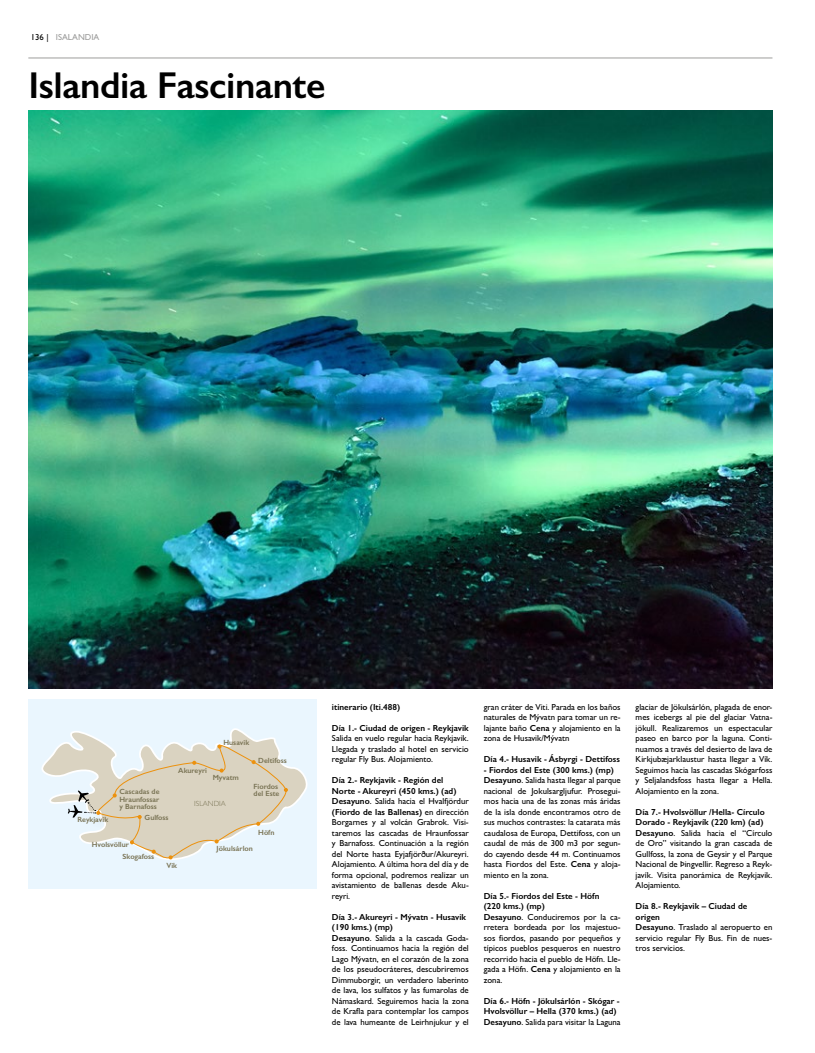
<style>
.page{position:relative;width:815px;height:1053px;background:#fff}
.page>*{position:absolute;margin:0;border:0;box-sizing:border-box;transform-origin:0 0}
.t1{font:600 37.5px "Gill Sans";letter-spacing:-.01em;color:#000}
.t2{font:500 8.75px/10.5px "Gill Sans";color:#000}
.t3{font:600 8.75px/10.5px "Gill Sans";color:#000}
.t4{font:500 8.75px "Gill Sans";color:#9d9d9c}
.t5{font:600 7.5px/7.5px "Gill Sans";color:#797354}
.t6{font:300 7.5px "Gill Sans";color:#797354}
.s1{color:#000}
.s2{font-weight:600}
.s3{font-weight:500}
</style>
<div class="page">
<hr style="left:28px;top:58px;width:744px;height:1px;background:#9d9d9c">
<img style="left:28px;top:111px;width:744px;height:577px">
<div style="left:28px;top:699px;width:289px;height:189px;background:#eaf6fe"></div>
<svg style="left:42px;top:726px;width:270px;height:139px;background:#e8f2f6"></svg>
<svg style="left:68px;top:741px;width:220px;height:118px;background:#dfdbce"></svg>
<p class="t4" style="left:31px;top:32px;width:70px"><span class="s1">136 |</span> ISALANDIA</p>
<h1 class="t1" style="left:28px;top:63px;width:299px">Islandia Fascinante</h1>
<p class="t5" style="left:77px;top:815px;width:32px">Reykjavik</p>
<p class="t5" style="left:120px;top:787px;width:41px;text-align:justify">Cascadas de Hraunfossar y Barnafoss</p>
<p class="t5" style="left:145px;top:814px;width:26px">Gulfoss</p>
<p class="t5" style="left:223px;top:739px;width:27px">Husavik</p>
<p class="t5" style="left:213px;top:773px;width:28px">Myvatm</p>
<p class="t5" style="left:258px;top:756px;width:30px">Deltifoss</p>
<p class="t5" style="left:178px;top:766px;width:30px">Akureyri</p>
<p class="t5" style="left:254px;top:782px;width:27px">Fiordos del Este</p>
<p class="t6" style="left:194px;top:798px;width:33px">ISLANDIA</p>
<p class="t5" style="left:258px;top:829px;width:18px">Höfn</p>
<p class="t5" style="left:92px;top:840px;width:39px">Hvolsvöllur</p>
<p class="t5" style="left:122px;top:853px;width:33px">Skogafoss</p>
<p class="t5" style="left:166px;top:861px;width:12px">Vik</p>
<p class="t5" style="left:217px;top:844px;width:38px">Jökulsárlon</p>
<p class="t3" style="left:332px;top:701px;width:70px">itinerario (Iti.488)</p>
<p class="t3" style="left:332px;top:722px;width:138px">Día 1.- Ciudad de origen - Reykjavik</p>
<p class="t2" style="left:332px;top:732px;width:138px;text-align:justify">Salida en vuelo regular hacia Reykjavik.<br>Llegada y traslado al hotel en servicio regular Fly Bus. Alojamiento.</p>
<p class="t2" style="left:332px;top:774px;width:138px"><span class="s2">Día 2.- Reykjavik - Región del Norte - Akureyri (450 kms.) (ad)<br>Desayuno</span>. Salida hacia el Hvalfjördur <span class="s2">(Fiordo de las Ballenas)</span> en dirección Borgarnes y al volcán Grabrok. Visi&shy;taremos las cascadas de Hraunfossar y Barnafoss. Continuación a la región del Norte hasta Eyjafjörður/Akureyri.<br>Alojamiento. A última hora del día y de forma opcional, podremos realizar un avistamiento de ballenas desde Aku&shy;reyri.</p>
<p class="t2" style="left:332px;top:911px;width:138px"><span class="s2">Día 3.- Akureyri - Mývatn - Husavik (190 kms.) (mp)<br>Desayuno</span>. Salida a la cascada Goda&shy;foss. Continuamos hacia la región del Lago Mývatn, en el corazón de la zona de los pseudocráteres, descubriremos Dimmuborgir, un verdadero laberinto de lava, los sulfatos y las fumarolas de Námaskard. Seguiremos hacia la zona de Krafla para contemplar los campos de lava humeante de Leirhnjukur y el</p>
<p class="t2" style="left:484px;top:701px;width:138px;text-align:justify">gran cráter de Viti. Parada en los baños naturales de Mývatn para tomar un re&shy;lajante baño <span class="s2">Cena</span> y alojamiento en la zona de Husavik/Mývatn</p>
<p class="t3" style="left:484px;top:753px;width:138px">Día 4.- Husavik - Ásbyrgi - Dettifoss</p>
<p class="t2" style="left:484px;top:764px;width:138px"><span class="s2">- Fiordos del Este (300 kms.) (mp)<br>Desayuno</span>. Salida hasta llegar al parque nacional de Jokulsargljufur. Prosegui&shy;mos hacia una de las zonas más áridas de la isla donde encontramos otro de sus muchos contrastes: la catarata más caudalosa de Europa, Dettifoss, con un caudal de más de 300 m3 por segun&shy;do cayendo desde 44 m. Continuamos hasta Fiordos del Este. <span class="s2">Cena</span> y aloja&shy;miento en la zona.</p>
<p class="t2" style="left:484px;top:890px;width:138px"><span class="s2">Día 5.- Fiordos del Este - Höfn<br>(220 kms.) (mp)<br>Desayuno</span>. Conduciremos por la ca&shy;rretera bordeada por los majestuo&shy;sos fiordos, pasando por pequeños y típicos pueblos pesqueros en nuestro recorrido hacia el pueblo de Höfn. Lle&shy;gada a Höfn. <span class="s2">Cena</span> y alojamiento en la zona.</p>
<p class="t3" style="left:484px;top:995px;width:138px">Día 6.- Höfn - Jökulsárlón - Skógar -<br>Hvolsvöllur – Hella (370 kms.) (ad)<br>Desayuno<span class="s3">. Salida para visitar la Laguna</span></p>
<p class="t2" style="left:636px;top:701px;width:138px;text-align:justify">glaciar de Jökulsárlón, plagada de enor&shy;mes icebergs al pie del glaciar Vatna&shy;jökull. Realizaremos un espectacular paseo en barco por la laguna. Conti&shy;nuamos a través del desierto de lava de Kirkjubæjarklaustur hasta llegar a Vík.<br>Seguimos hacia las cascadas Skógarfoss y Seljalandsfoss hasta llegar a Hella.<br>Alojamiento en la zona.</p>
<p class="t2" style="left:636px;top:806px;width:138px"><span class="s2">Día 7.- Hvolsvöllur /Hella- Círculo Dorado - Reykjavík (220 km) (ad)<br>Desayuno</span>. Salida hacia el “Círculo de Oro” visitando la gran cascada de Gullfoss, la zona de Geysir y el Parque Nacional de Þingvellir. Regreso a Reyk&shy;javík. Visita panorámica de Reykjavik.<br>Alojamiento.</p>
<p class="t2" style="left:636px;top:900px;width:138px"><span class="s2">Día 8.- Reykjavik – Ciudad de origen<br>Desayuno</span>. Traslado al aeropuerto en servicio regular Fly Bus. Fin de nues&shy;tros servicios.</p>
</div>
